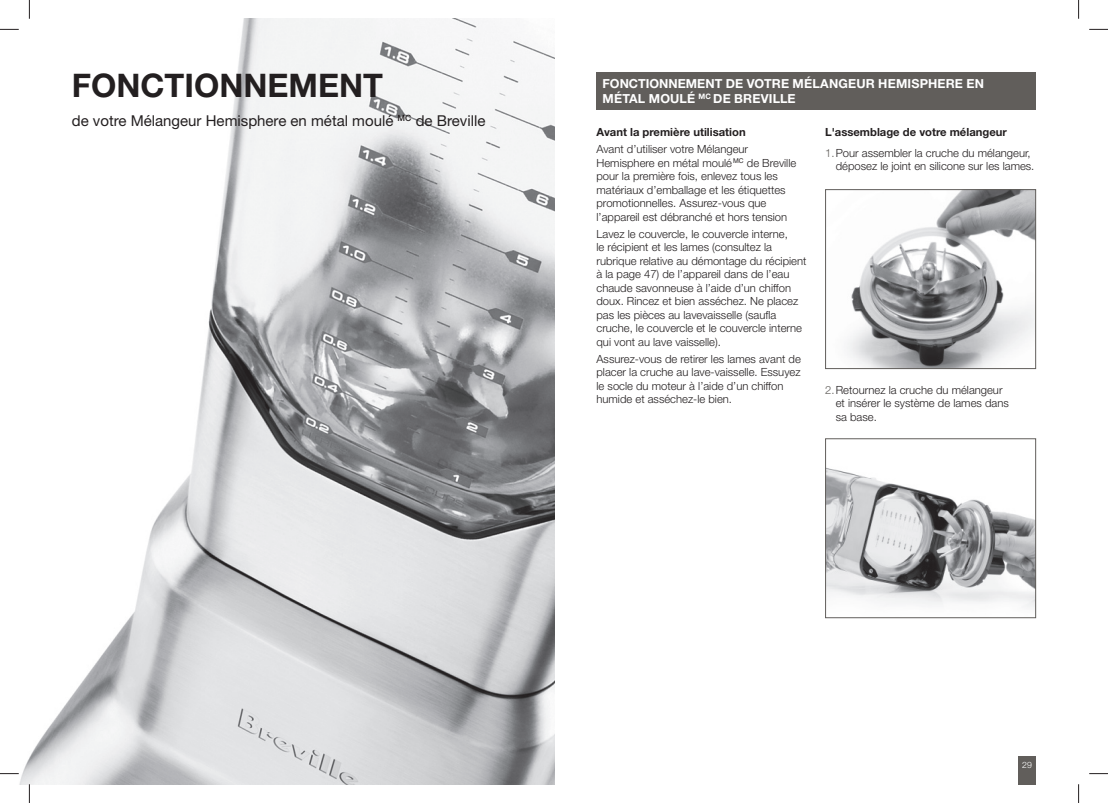
<style>
.page{position:relative;width:1108px;height:803px;background:#fff}
.page>*{position:absolute;margin:0;border:0;box-sizing:border-box;transform-origin:0 0}
.t1{font:700 32.5px "Helvetica Neue";color:#231f20}
.t2{font:15px "Helvetica Neue";color:#231f20}
.t3{font:700 12.5px/15px "Helvetica Neue";letter-spacing:.01em;color:#fff}
.t4{font:300 11.25px/13.5px "Helvetica Neue";color:#231f20}
.t5{font:700 11.25px "Helvetica Neue";color:#231f20}
.t6{font:300 8.75px "Helvetica Neue";color:#fff}
.s1{color:#615e5b}
</style>
<div class="page">
<div style="left:1018px;top:756px;width:18px;height:28px;background:#615e5b"></div>
<img style="left:19px;top:19px;width:535px;height:765px">
<img style="left:847px;top:191px;width:187px;height:176px">
<div style="left:825px;top:189px;width:211px;height:180px;border:1px solid #615e5b"></div>
<img style="left:827px;top:468px;width:207px;height:140px">
<div style="left:825px;top:438px;width:211px;height:180px;border:1px solid #615e5b"></div>
<div style="left:596px;top:72px;width:440px;height:38px;background:#615e5b"></div>
<svg style="left:0;top:29px;width:19px;height:1px"></svg>
<svg style="left:1089px;top:29px;width:19px;height:1px"></svg>
<svg style="left:0;top:773px;width:19px;height:1px"></svg>
<svg style="left:1089px;top:773px;width:19px;height:1px"></svg>
<svg style="left:29px;top:0;width:1px;height:19px"></svg>
<svg style="left:29px;top:784px;width:1px;height:19px"></svg>
<svg style="left:1078px;top:0;width:1px;height:19px"></svg>
<svg style="left:1078px;top:784px;width:1px;height:19px"></svg>
<h1 class="t1" style="left:72px;top:74px;width:313px">FONCTIONNEMENT</h1>
<h2 class="t2" style="left:72px;top:115px;width:415px">de votre Mélangeur Hemisphere en métal moulé <sup>MC</sup> de Breville</h2>
<p class="t3" style="left:602px;top:77px;width:383px">FONCTIONNEMENT DE VOTRE MÉLANGEUR HEMISPHERE EN<br>MÉTAL MOULÉ <sup>MC</sup> DE BREVILLE</p>
<p class="t5" style="left:596px;top:128px;width:151px">Avant la première utilisation</p>
<p class="t4" style="left:596px;top:144px;width:201px">Avant d’utiliser votre Mélangeur Hemisphere en métal moulé <sup>MC</sup> de Breville pour la première fois, enlevez tous les matériaux d’emballage et les étiquettes promotionnelles. Assurez-vous que l’appareil est débranché et hors tension</p>
<p class="t4" style="left:596px;top:228px;width:211px">Lavez le couvercle, le couvercle interne,<br>le récipient et les lames (consultez la rubrique relative au démontage du récipient à la page 47) de l’appareil dans de l’eau chaude savonneuse à l’aide d’un chiffon doux. Rincez et bien asséchez. Ne placez pas les pièces au lavevaisselle (saufla cruche, le couvercle et le couvercle interne qui vont au lave vaisselle).</p>
<p class="t4" style="left:596px;top:353px;width:206px">Assurez-vous de retirer les lames avant de placer la cruche au lave-vaisselle. Essuyez le socle du moteur à l’aide d’un chiffon humide et asséchez-le bien.</p>
<p class="t5" style="left:825px;top:128px;width:183px">L'assemblage de votre mélangeur</p>
<p class="t4" style="left:835px;top:147px;width:200px;text-indent:-11px"><span class="s1">1.</span> Pour assembler la cruche du mélangeur, déposez le joint en silicone sur les lames.</p>
<p class="t4" style="left:835px;top:384px;width:174px;text-indent:-11px"><span class="s1">2.</span> Retournez la cruche du mélangeur et insérer le système de lames dans sa base.</p>
<p class="t6" style="left:1022px;top:762px;width:11px">29</p>
</div>
